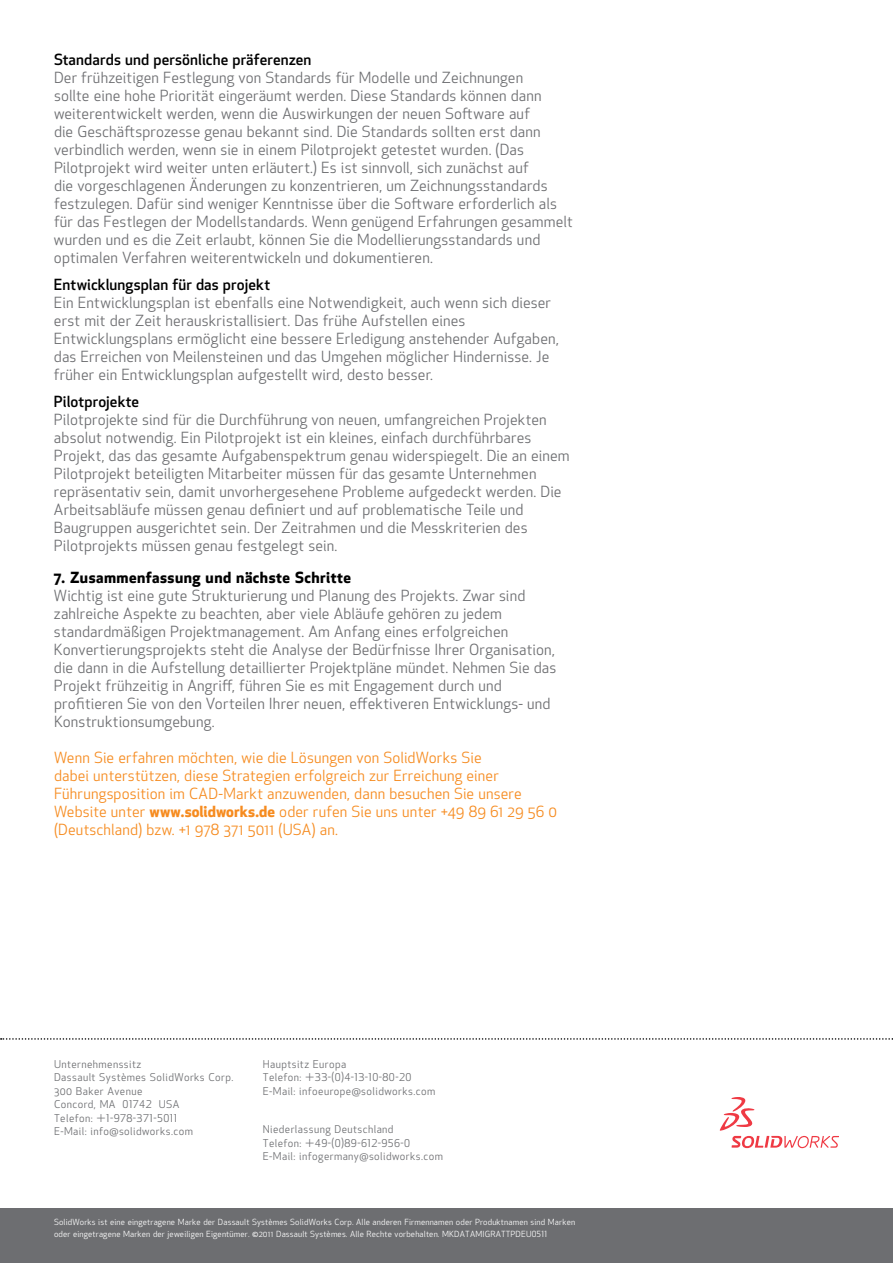
<style>
.page{position:relative;width:893px;height:1263px;background:#fff}
.page>*{position:absolute;margin:0;border:0;box-sizing:border-box;transform-origin:0 0}
.t1{font:15px/18px "SW Apex New";letter-spacing:.01em;color:#6d6e71}
.t2{font:15px/18px "SW Apex New";letter-spacing:.01em;color:#f68b1f}
.t3{font:500 15px "SW Apex New";letter-spacing:.01em;color:#000}
.t4{font:700 15px "SW Apex New";letter-spacing:.03em;color:#000}
.t5{font:10.5px/13.5px "SW Apex New";letter-spacing:.04em;color:#6d6e71}
.t6{font:8.25px/12px "SW Apex New";letter-spacing:.02em;color:#fff}
.s1{font-weight:700}
</style>
<div class="page">
<div style="left:0;top:1209px;width:893px;height:54px;background:#6d6e71"></div>
<svg style="left:1px;top:1038px;width:892px;height:2px"></svg>
<svg style="left:719px;top:1097px;width:120px;height:51px"></svg>
<p class="t3" style="left:54px;top:50px;width:259px">Standards und persönliche präferenzen</p>
<p class="t1" style="left:54px;top:69px;width:520px">Der frühzeitigen Festlegung von Standards für Modelle und Zeichnungen<br>sollte eine hohe Priorität eingeräumt werden. Diese Standards können dann weiterentwickelt werden, wenn die Auswirkungen der neuen Software auf<br>die Geschäftsprozesse genau bekannt sind. Die Standards sollten erst dann verbindlich werden, wenn sie in einem Pilotprojekt getestet wurden. (Das Pilotprojekt wird weiter unten erläutert.) Es ist sinnvoll, sich zunächst auf<br>die vorgeschlagenen Änderungen zu konzentrieren, um Zeichnungsstandards festzulegen. Dafür sind weniger Kenntnisse über die Software erforderlich als für das Festlegen der Modellstandards. Wenn genügend Erfahrungen gesammelt wurden und es die Zeit erlaubt, können Sie die Modellierungsstandards und optimalen Verfahren weiterentwickeln und dokumentieren.</p>
<p class="t3" style="left:54px;top:275px;width:218px">Entwicklungsplan für das projekt</p>
<p class="t1" style="left:54px;top:294px;width:506px">Ein Entwicklungsplan ist ebenfalls eine Notwendigkeit, auch wenn sich dieser erst mit der Zeit herauskristallisiert. Das frühe Aufstellen eines Entwicklungsplans ermöglicht eine bessere Erledigung anstehender Aufgaben, das Erreichen von Meilensteinen und das Umgehen möglicher Hindernisse. Je früher ein Entwicklungsplan aufgestellt wird, desto besser.</p>
<p class="t3" style="left:54px;top:392px;width:87px">Pilotprojekte</p>
<p class="t1" style="left:54px;top:411px;width:517px">Pilotprojekte sind für die Durchführung von neuen, umfangreichen Projekten absolut notwendig. Ein Pilotprojekt ist ein kleines, einfach durchführbares Projekt, das das gesamte Aufgabenspektrum genau widerspiegelt. Die an einem Pilotprojekt beteiligten Mitarbeiter müssen für das gesamte Unternehmen repräsentativ sein, damit unvorhergesehene Probleme aufgedeckt werden. Die Arbeitsabläufe müssen genau definiert und auf problematische Teile und Baugruppen ausgerichtet sein. Der Zeitrahmen und die Messkriterien des Pilotprojekts müssen genau festgelegt sein.</p>
<p class="t4" style="left:54px;top:566px;width:299px">7. Zusammenfassung und nächste Schritte</p>
<p class="t1" style="left:54px;top:586px;width:504px">Wichtig ist eine gute Strukturierung und Planung des Projekts. Zwar sind zahlreiche Aspekte zu beachten, aber viele Abläufe gehören zu jedem standardmäßigen Projektmanagement. Am Anfang eines erfolgreichen Konvertierungsprojekts steht die Analyse der Bedürfnisse I hrer Organisation, die dann in die Aufstellung detaillierter Projektpläne mündet. Nehmen Sie das Projekt frühzeitig in Angriff, führen Sie es mit Engagement durch und profitieren Sie von den Vorteilen I hrer neuen, effektiveren Entwicklungs- und Konstruktionsumgebung.</p>
<p class="t2" style="left:54px;top:748px;width:505px">Wenn Sie erfahren möchten, wie die Lösungen von SolidWorks Sie<br>dabei unterstützen, diese Strategien erfolgreich zur Erreichung einer Führungsposition im CAD-Markt anzuwenden, dann besuchen Sie unsere Website unter <span class="s1">www.solidworks.de</span> oder rufen Sie uns unter +49 89 61 29 56 0 (Deutschland) bzw. +1 978 371 5011 (USA) an.</p>
<p class="t5" style="left:54px;top:1057px;width:181px">Unternehmenssitz<br>Dassault Systèmes SolidWorks Corp.<br>300 Baker Avenue<br>Concord, MA</p>
<p class="t5" style="left:54px;top:1098px;width:140px;text-indent:69px">01742 USA<br>Telefon: +1-978-371-5011<br>E-Mail: info@solidworks.com</p>
<p class="t5" style="left:263px;top:1057px;width:174px">Hauptsitz Europa<br>Telefon: +33-(0)4-13-10-80-20<br>E-Mail: infoeurope@solidworks.com</p>
<p class="t5" style="left:263px;top:1122px;width:182px">Niederlassung Deutschland<br>Telefon: +49-(0)89-612-956-0<br>E-Mail: infogermany@solidworks.com</p>
<p class="t6" style="left:54px;top:1216px;width:523px">SolidWorks ist eine eingetragene Marke der Dassault Systèmes SolidWorks Corp. Alle anderen Firmennamen oder Produktnamen sind Marken oder eingetragene Marken der jeweiligen Eigentümer. ©2011 Dassault Systèmes. Alle Rechte vorbehalten. MKDATAMIGRATTP</p>
<p class="t6" style="left:516px;top:1228px;width:33px">DEU0511</p>
</div>
